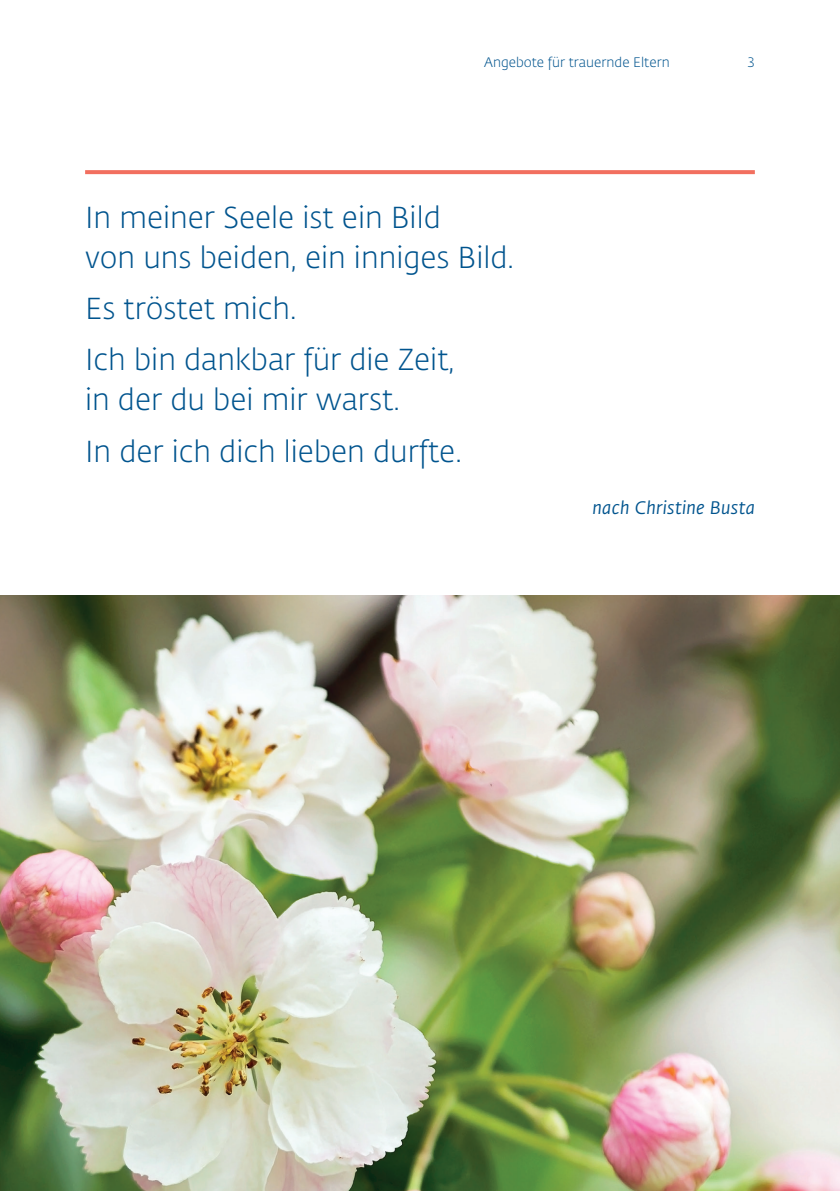
<style>
.page{position:relative;width:840px;height:1191px;background:#fff}
.page>*{position:absolute;margin:0;border:0;box-sizing:border-box;transform-origin:0 0}
.t1{font:300 30px/51.4px "Fedra Sans Std";color:#00548e}
.t2{font:italic 18px "Fedra Sans Std";letter-spacing:.015em;color:#00548e}
.t3{font:300 13.6px "Fedra Sans Std";color:#00548e}
</style>
<div class="page">
<img style="left:0;top:595px;width:839px;height:596px">
<svg style="left:85px;top:170px;width:669px;height:4px;background:#f27364"></svg>
<p class="t3" style="left:484px;top:54px;width:187px">Angebote für trauernde Eltern</p>
<p class="t3" style="left:746px;top:54px;width:10px">3</p>
<p class="t1" style="left:85px;top:197px;width:430px;line-height:40px">In meiner Seele ist ein Bild<br>von uns beiden, ein inniges Bild.</p>
<p class="t1" style="left:85px;top:283px;width:371px">Es tröstet mich.<br>Ich bin dankbar für die Zeit,</p>
<p class="t1" style="left:85px;top:374px;width:378px">in der du bei mir warst.<br>In der ich dich lieben durfte.</p>
<p class="t2" style="left:592px;top:497px;width:164px">nach Christine Busta</p>
</div>
